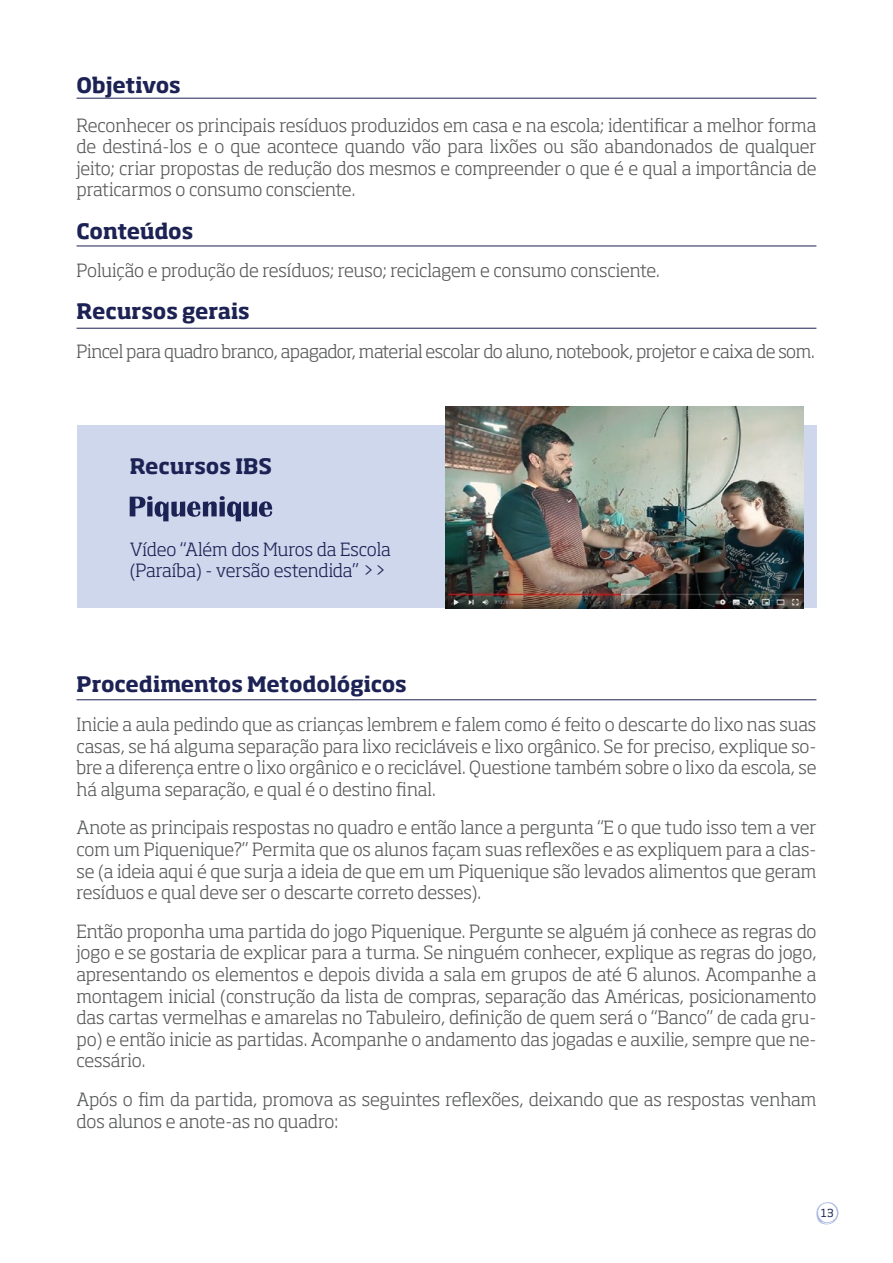
<style>
.page{position:relative;width:893px;height:1263px;background:#fff}
.page>*{position:absolute;margin:0;border:0;box-sizing:border-box;transform-origin:0 0}
.t1{font:700 21px "Soho Std";letter-spacing:-.005em;color:#1d2254}
.t2{font:300 18px/21.6px "Soho Std";letter-spacing:-.015em;color:#58595b;text-align:justify}
.t3{font:300 18px/21.6px "Soho Std";letter-spacing:-.01em;color:#1d2254}
.t4{font:10.95px "Soho Std";color:#1d2254}
</style>
<div class="page">
<svg style="left:816px;top:1202px;width:23px;height:23px"></svg>
<hr style="left:77px;top:98px;width:739px;height:1px;background:#1d2254">
<hr style="left:77px;top:246px;width:739px;height:1px;background:#1d2254">
<hr style="left:77px;top:328px;width:739px;height:1px;background:#1d2254">
<hr style="left:77px;top:699px;width:739px;height:1px;background:#1d2254">
<div style="left:77px;top:425px;width:739px;height:183px;background:#cfd7ed"></div>
<svg style="left:130px;top:496px;width:142px;height:25px"></svg>
<img style="left:446px;top:406px;width:357px;height:202px">
<p class="t1" style="left:77px;top:72px;width:106px">Objetivos</p>
<p class="t2" style="left:77px;top:114px;width:741px">Reconhecer os principais resíduos produzidos em casa e na escola; identificar a melhor forma de destiná-los e o que acontece quando vão para lixões ou são abandonados de qualquer jeito; criar propostas de redução dos mesmos e compreender o que é e qual a importância de praticarmos o consumo consciente.</p>
<p class="t1" style="left:77px;top:217px;width:118px">Conteúdos</p>
<p class="t2" style="left:77px;top:259px;width:585px">Poluição e produção de resíduos; reuso; reciclagem e consumo consciente.</p>
<p class="t1" style="left:77px;top:298px;width:175px">Recursos gerais</p>
<p class="t2" style="left:77px;top:340px;width:740px">Pincel para quadro branco, apagador, material escolar do aluno, notebook, projetor e caixa de som.</p>
<p class="t1" style="left:130px;top:453px;width:144px">Recursos IBS</p>
<p class="t3" style="left:130px;top:538px;width:263px">Vídeo “Além dos Muros da Escola (Paraíba) - versão estendida” &gt;&gt;</p>
<p class="t1" style="left:77px;top:671px;width:332px">Procedimentos Metodológicos</p>
<p class="t2" style="left:77px;top:713px;width:741px">Inicie a aula pedindo que as crianças lembrem e falem como é feito o descarte do lixo nas suas casas, se há alguma separação para lixo recicláveis e lixo orgânico. Se for preciso, explique so&shy;bre a diferença entre o lixo orgânico e o reciclável. Questione também sobre o lixo da escola, se há alguma separação, e qual é o destino final.</p>
<p class="t2" style="left:77px;top:817px;width:741px">Anote as principais respostas no quadro e então lance a pergunta “E o que tudo isso tem a ver com um Piquenique?” Permita que os alunos façam suas reflexões e as expliquem para a clas&shy;se (a ideia aqui é que surja a ideia de que em um Piquenique são levados alimentos que geram resíduos e qual deve ser o descarte correto desses).</p>
<p class="t2" style="left:77px;top:920px;width:741px">Então proponha uma partida do jogo Piquenique. Pergunte se alguém já conhece as regras do jogo e se gostaria de explicar para a turma. Se ninguém conhecer, explique as regras do jogo, apresentando os elementos e depois divida a sala em grupos de até 6 alunos. Acompanhe a montagem inicial (construção da lista de compras, separação das Américas, posicionamento das cartas vermelhas e amarelas no Tabuleiro, definição de quem será o “Banco” de cada gru&shy;po) e então inicie as partidas. Acompanhe o andamento das jogadas e auxilie, sempre que ne&shy;cessário.</p>
<p class="t2" style="left:77px;top:1088px;width:741px">Após o fim da partida, promova as seguintes reflexões, deixando que as respostas venham dos alunos e anote-as no quadro:</p>
<p class="t4" style="left:821px;top:1206px;width:14px">13</p>
</div>
